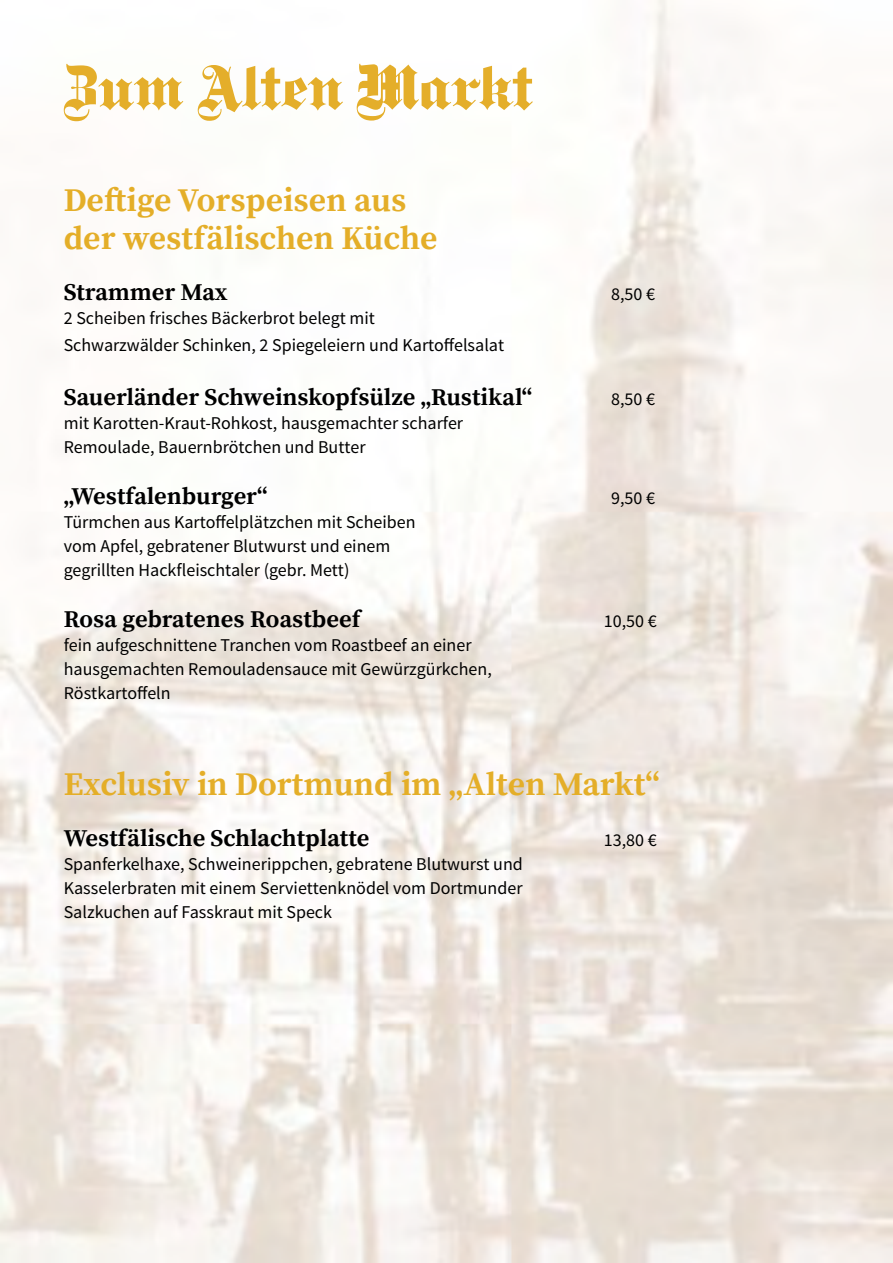
<style>
.page{position:relative;width:893px;height:1263px;background:#fff}
.page>*{position:absolute;margin:0;border:0;box-sizing:border-box;transform-origin:0 0}
.t1{font:700 33px/37.5px "Source Serif Pro";color:#e4ae28}
.t2{font:700 24px "Source Serif Pro";color:#000}
.t3{font:18px/24px "Source Sans Pro";color:#000}
</style>
<div class="page">
<svg style="left:64px;top:64px;width:119px;height:57px"></svg>
<svg style="left:198px;top:65px;width:145px;height:56px"></svg>
<svg style="left:357px;top:64px;width:176px;height:57px"></svg>
<h1 class="t1" style="left:64px;top:183px;width:375px">Deftige Vorspeisen aus der westfälischen Küche</h1>
<h2 class="t2" style="left:64px;top:278px;width:166px">Strammer Max</h2>
<p class="t3" style="left:611px;top:282px;width:45px">8,50 €</p>
<p class="t3" style="left:64px;top:305px;width:442px;line-height:27px">2 Scheiben frisches Bäckerbrot belegt mit<br>Schwarzwälder Schinken, 2 Spiegeleiern und Kartoffelsalat</p>
<h2 class="t2" style="left:64px;top:383px;width:470px">Sauerländer Schweinskopfsülze „Rustikal“</h2>
<p class="t3" style="left:611px;top:387px;width:45px">8,50 €</p>
<p class="t3" style="left:64px;top:411px;width:401px">mit Karotten-Kraut-Rohkost, hausgemachter scharfer<br>Remoulade, Bauernbrötchen und Butter</p>
<h2 class="t2" style="left:64px;top:482px;width:205px">„Westfalenburger“</h2>
<p class="t3" style="left:611px;top:486px;width:45px">9,50 €</p>
<p class="t3" style="left:64px;top:510px;width:353px">Türmchen aus Kartoffelplätzchen mit Scheiben vom Apfel, gebratener Blutwurst und einem gegrillten Hackfleischtaler (gebr. Mett)</p>
<h2 class="t2" style="left:64px;top:605px;width:298px">Rosa gebratenes Roastbeef</h2>
<p class="t3" style="left:604px;top:609px;width:54px">10,50 €</p>
<p class="t3" style="left:64px;top:633px;width:430px">fein aufgeschnittene Tranchen vom Roastbeef an einer hausgemachten Remouladensauce mit Gewürzgürkchen,<br>Röstkartoffeln</p>
<h1 class="t1" style="left:64px;top:766px;width:597px">Exclusiv in Dortmund im „Alten Markt“</h1>
<h2 class="t2" style="left:64px;top:824px;width:307px">Westfälische Schlachtplatte</h2>
<p class="t3" style="left:604px;top:828px;width:54px">13,80 €</p>
<p class="t3" style="left:64px;top:852px;width:461px;text-align:justify">Spanferkelhaxe, Schweinerippchen, gebratene Blutwurst und Kasselerbraten mit einem Serviettenknödel vom Dortmunder Salzkuchen auf Fasskraut mit Speck</p>
</div>
